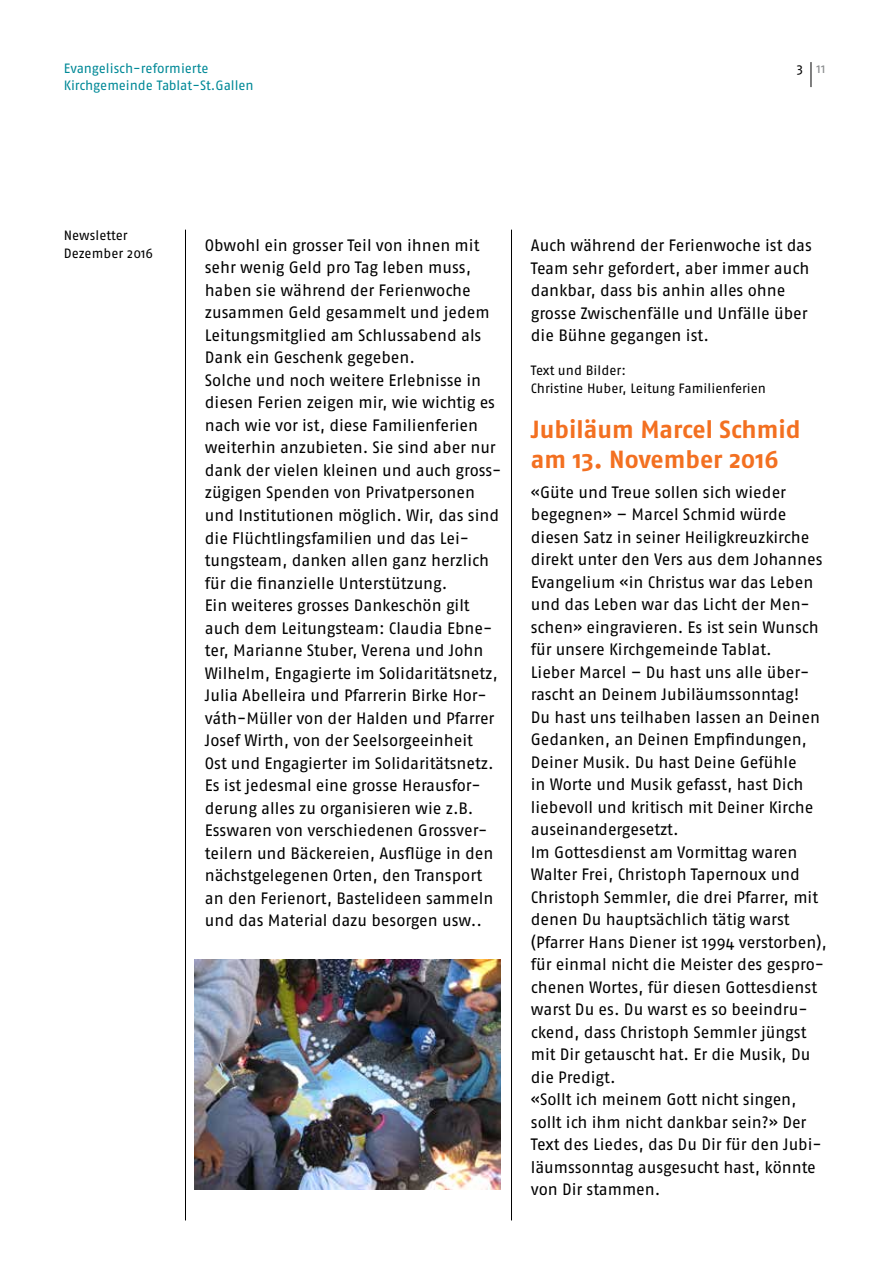
<style>
.page{position:relative;width:893px;height:1263px;background:#fff}
.page>*{position:absolute;margin:0;border:0;box-sizing:border-box;transform-origin:0 0}
.t1{font:700 24.75px/30px "Fago OT";color:#f37021}
.t2{font:16.5px/22.5px "Fago OT";letter-spacing:-.005em;color:#000}
.t3{font:13.5px/17.2px "Fago OT";color:#000}
.t4{font:13.5px/16.5px "Fago OT";letter-spacing:-.005em;color:#008997}
.t5{font:13.5px "Fago OT";color:#8a8c8e}
.s1{color:#000}
</style>
<div class="page">
<hr style="left:511px;top:230px;width:1px;height:990px;background:#000">
<hr style="left:185px;top:230px;width:1px;height:990px;background:#000">
<svg style="left:811px;top:62px;width:1px;height:25px"></svg>
<img style="left:194px;top:960px;width:306px;height:229px">
<p class="t4" style="left:64px;top:60px;width:191px">Evangelisch-reformierte<br>Kirchgemeinde Tablat-St.Gallen</p>
<p class="t5" style="left:797px;top:60px;width:30px"><span class="s1">3</span> 11</p>
<p class="t3" style="left:64px;top:227px;width:91px">Newsletter<br>Dezember 2016</p>
<p class="t2" style="left:205px;top:234px;width:298px">Obwohl ein grosser Teil von ihnen mit sehr wenig Geld pro Tag leben muss, haben sie während der Ferienwoche zusammen Geld gesammelt und jedem Leitungsmitglied am Schlussabend als Dank ein Geschenk gegeben.<br>Solche und noch weitere Erlebnisse in diesen Ferien zeigen mir, wie wichtig es nach wie vor ist, diese Familienferien weiterhin anzubieten. Sie sind aber nur dank der vielen kleinen und auch gross&shy;zügigen Spenden von Privatpersonen und Institutionen möglich. Wir, das sind die Flüchtlingsfamilien und das Lei&shy;tungsteam, danken allen ganz herzlich für die finanzielle Unterstützung.<br>Ein weiteres grosses Dankeschön gilt auch dem Leitungsteam: Claudia Ebne&shy;ter, Marianne Stuber, Verena und John Wilhelm, Engagierte im Solidaritätsnetz, Julia Abelleira und Pfarrerin Birke Hor&shy;váth-Müller von der Halden und Pfarrer Josef Wirth, von der Seelsorgeeinheit<br>Ost und Engagierter im Solidaritätsnetz.<br>Es ist jedesmal eine grosse Herausfor&shy;derung alles zu organisieren wie z.B.<br>Esswaren von verschiedenen Grossver&shy;teilern und Bäckereien, Ausflüge in den nächstgelegenen Orten, den Transport an den Ferienort, Bastelideen sammeln und das Material dazu besorgen usw..</p>
<p class="t2" style="left:531px;top:234px;width:283px">Auch während der Ferienwoche ist das Team sehr gefordert, aber immer auch dankbar, dass bis anhin alles ohne grosse Zwischenfälle und Unfälle über die Bühne gegangen ist.</p>
<p class="t3" style="left:531px;top:362px;width:237px">Text und Bilder:<br>Christine Huber, Leitung Familienferien</p>
<h1 class="t1" style="left:531px;top:414px;width:271px">Jubiläum Marcel Schmid am 13. November 2016</h1>
<p class="t2" style="left:531px;top:481px;width:298px">«Güte und Treue sollen sich wieder begegnen» – Marcel Schmid würde diesen Satz in seiner Heiligkreuzkirche direkt unter den Vers aus dem Johannes Evangelium «in Christus war das Leben und das Leben war das Licht der Men&shy;schen» eingravieren. Es ist sein Wunsch für unsere Kirchgemeinde Tablat.<br>Lieber Marcel – Du hast uns alle über&shy;rascht an Deinem Jubiläumssonntag!<br>Du hast uns teilhaben lassen an Deinen Gedanken, an Deinen Empfindungen, Deiner Musik. Du hast Deine Gefühle<br>in Worte und Musik gefasst, hast Dich liebevoll und kritisch mit Deiner Kirche auseinandergesetzt.<br>Im Gottesdienst am Vormittag waren Walter Frei, Christoph Tapernoux und Christoph Semmler, die drei Pfarrer, mit denen Du hauptsächlich tätig warst (Pfarrer Hans Diener ist 1994 verstorben), für einmal nicht die Meister des gespro&shy;chenen Wortes, für diesen Gottesdienst warst Du es. Du warst es so beeindru&shy;ckend, dass Christoph Semmler jüngst mit Dir getauscht hat. Er die Musik, Du die Predigt.<br>«Sollt ich meinem Gott nicht singen, sollt ich ihm nicht dankbar sein?» Der Text des Liedes, das Du Dir für den Jubi&shy;läumssonntag ausgesucht hast, könnte von Dir stammen.</p>
</div>
